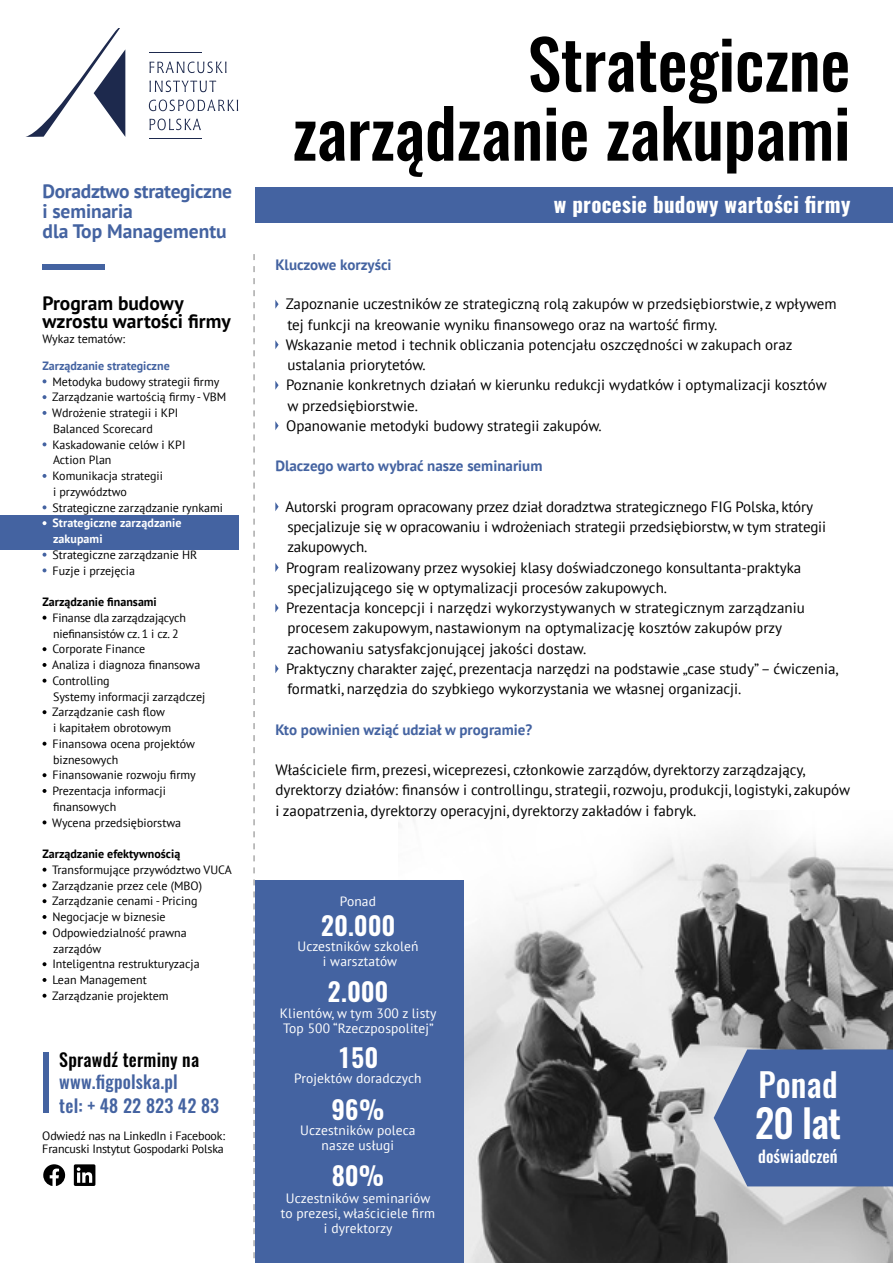
<style>
.page{position:relative;width:893px;height:1263px;background:#fff}
.page>*{position:absolute;margin:0;border:0;box-sizing:border-box;transform-origin:0 0}
.t1{font:500 67.5px/69px "Oswald";letter-spacing:-.005em;color:#000;text-align:right}
.t2{font:500 39px "Oswald";color:#fff}
.t3{font:500 33px "Oswald";letter-spacing:.01em;color:#fff}
.t4{font:600 25.5px/52.5px "Oswald";letter-spacing:.015em;color:#fff}
.t5{font:700 21px "Oswald";letter-spacing:.015em;color:#fff}
.t6{font:700 19.5px/20.2px "PT Sans";letter-spacing:-.005em;color:#4463a1}
.t7{font:700 19.5px/18px "PT Sans";color:#000}
.t8{font:500 18px/23.4px "Oswald";letter-spacing:.01em;color:#4463a1}
.t9{font:500 18px "Oswald";letter-spacing:.01em;color:#000}
.t10{font:500 16.5px "Oswald";color:#fff}
.t11{font:15px/20.2px "PT Sans";color:#000}
.t12{font:700 15px "PT Sans";color:#4463a1}
.t13{font:13.5px/15px "PT Sans";letter-spacing:.01em;color:#fff;text-align:center}
.t14{font:12px/15.8px "PT Sans";color:#000}
.t15{font:700 12px "PT Sans";color:#000}
.t16{font:700 12px/15.8px "PT Sans";letter-spacing:.005em;color:#fff}
.t17{font:700 12px "PT Sans";color:#4463a1}
</style>
<div class="page">
<img style="left:398px;top:810px;width:495px;height:453px">
<svg style="left:714px;top:1049px;width:179px;height:137px;background:#526ea6"></svg>
<div style="left:255px;top:187px;width:638px;height:35px;background:#4463a1"></div>
<div style="left:43px;top:264px;width:62px;height:6px;background:#4463a1"></div>
<div style="left:0;top:515px;width:238px;height:34px;background:#4463a1"></div>
<svg style="left:26px;top:29px;width:99px;height:108px"></svg>
<hr style="left:149px;top:138px;width:52px;height:1px;background:#1d294d">
<svg style="left:150px;top:62px;width:76px;height:11px"></svg>
<svg style="left:150px;top:81px;width:66px;height:11px"></svg>
<svg style="left:149px;top:100px;width:89px;height:11px"></svg>
<svg style="left:150px;top:119px;width:51px;height:11px"></svg>
<hr style="left:149px;top:53px;width:52px;height:1px;background:#1d294d">
<svg style="left:43px;top:379px;width:3px;height:4px"></svg>
<svg style="left:43px;top:395px;width:3px;height:4px"></svg>
<svg style="left:43px;top:411px;width:3px;height:4px"></svg>
<svg style="left:43px;top:442px;width:3px;height:4px"></svg>
<svg style="left:43px;top:474px;width:3px;height:4px"></svg>
<svg style="left:43px;top:505px;width:3px;height:4px"></svg>
<svg style="left:43px;top:521px;width:3px;height:4px"></svg>
<svg style="left:43px;top:553px;width:3px;height:4px"></svg>
<svg style="left:43px;top:568px;width:3px;height:4px"></svg>
<svg style="left:43px;top:616px;width:3px;height:4px"></svg>
<svg style="left:43px;top:647px;width:3px;height:4px"></svg>
<svg style="left:43px;top:663px;width:3px;height:4px"></svg>
<svg style="left:43px;top:679px;width:3px;height:4px"></svg>
<svg style="left:43px;top:710px;width:3px;height:4px"></svg>
<svg style="left:43px;top:742px;width:3px;height:4px"></svg>
<svg style="left:43px;top:773px;width:3px;height:4px"></svg>
<svg style="left:43px;top:789px;width:3px;height:4px"></svg>
<svg style="left:43px;top:820px;width:3px;height:4px"></svg>
<svg style="left:43px;top:868px;width:3px;height:4px"></svg>
<svg style="left:43px;top:883px;width:3px;height:4px"></svg>
<svg style="left:43px;top:899px;width:3px;height:4px"></svg>
<svg style="left:43px;top:915px;width:3px;height:4px"></svg>
<svg style="left:43px;top:931px;width:3px;height:4px"></svg>
<svg style="left:43px;top:962px;width:3px;height:4px"></svg>
<svg style="left:43px;top:978px;width:3px;height:4px"></svg>
<svg style="left:43px;top:994px;width:3px;height:4px"></svg>
<svg style="left:275px;top:300px;width:4px;height:9px"></svg>
<svg style="left:275px;top:340px;width:4px;height:9px"></svg>
<svg style="left:275px;top:381px;width:4px;height:9px"></svg>
<svg style="left:275px;top:421px;width:4px;height:9px"></svg>
<svg style="left:275px;top:502px;width:4px;height:9px"></svg>
<svg style="left:275px;top:563px;width:4px;height:9px"></svg>
<svg style="left:275px;top:603px;width:4px;height:9px"></svg>
<svg style="left:275px;top:664px;width:4px;height:9px"></svg>
<div style="left:44px;top:1052px;width:5px;height:61px;background:#4463a1"></div>
<svg style="left:43px;top:1164px;width:22px;height:22px"></svg>
<svg style="left:74px;top:1164px;width:21px;height:22px"></svg>
<svg style="left:253px;top:254px;width:2px;height:1005px"></svg>
<div style="left:255px;top:880px;width:208px;height:383px;background:#4463a1"></div>
<h3 class="t6" style="left:43px;top:181px;width:191px">Doradztwo strategiczne i seminaria<br>dla Top Managementu</h3>
<h3 class="t7" style="left:43px;top:294px;width:190px">Program budowy wzrostu wartości firmy</h3>
<p class="t14" style="left:43px;top:331px;width:84px">Wykaz tematów:</p>
<p class="t17" style="left:43px;top:358px;width:129px">Zarządzanie strategiczne</p>
<p class="t14" style="left:52px;top:373px;width:176px">Metodyka budowy strategii firmy<br>Zarządzanie wartością firmy - VBM<br>Wdrożenie strategii i KPI<br>Balanced Scorecard<br>Kaskadowanie celów i KPI<br>Action Plan<br>Komunikacja strategii<br>i przywództwo<br>Strategiczne zarządzanie rynkami</p>
<p class="t16" style="left:52px;top:515px;width:131px">Strategiczne zarządzanie zakupami</p>
<p class="t14" style="left:52px;top:546px;width:146px">Strategiczne zarządzanie HR<br>Fuzje i przejęcia</p>
<p class="t15" style="left:43px;top:594px;width:116px">Zarządzanie finansami</p>
<p class="t14" style="left:52px;top:609px;width:155px">Finanse dla zarządzających niefinansistów cz. 1 i cz. 2<br>Corporate Finance<br>Analiza i diagnoza finansowa<br>Controlling<br>Systemy informacji zarządczej<br>Zarządzanie cash flow<br>i kapitałem obrotowym<br>Finansowa ocena projektów biznesowych<br>Finansowanie rozwoju firmy<br>Prezentacja informacji finansowych<br>Wycena przedsiębiorstwa</p>
<p class="t15" style="left:43px;top:846px;width:139px">Zarządzanie efektywnością</p>
<p class="t14" style="left:52px;top:861px;width:181px">Transformujące przywództwo VUCA<br>Zarządzanie przez cele (MBO)<br>Zarządzanie cenami - Pricing<br>Negocjacje w biznesie<br>Odpowiedzialność prawna zarządów<br>Inteligentna restrukturyzacja<br>Lean Management<br>Zarządzanie projektem</p>
<p class="t9" style="left:59px;top:1047px;width:141px">Sprawdź terminy na</p>
<p class="t8" style="left:59px;top:1070px;width:161px">www.figpolska.pl<br>tel: + 48 22 823 42 83</p>
<p class="t14" style="left:42px;top:1128px;width:184px;line-height:13.5px">Odwiedź nas na LinkedIn i Facebook:<br>Francuski Instytut Gospodarki Polska</p>
<h1 class="t1" style="left:292px;top:31px;width:560px">Strategiczne zarządzanie zakupami</h1>
<h3 class="t5" style="left:554px;top:190px;width:298px">w procesie budowy wartości firmy</h3>
<p class="t12" style="left:275px;top:254px;width:118px">Kluczowe korzyści</p>
<p class="t11" style="left:286px;top:294px;width:552px">Zapoznanie uczestników ze strategiczną rolą zakupów w przedsiębiorstwie, z wpływem tej funkcji na kreowanie wyniku finansowego oraz na wartość firmy.<br>Wskazanie metod i technik obliczania potencjału oszczędności w zakupach oraz ustalania priorytetów.<br>Poznanie konkretnych działań w kierunku redukcji wydatków i optymalizacji kosztów w przedsiębiorstwie.<br>Opanowanie metodyki budowy strategii zakupów.</p>
<p class="t12" style="left:275px;top:456px;width:269px">Dlaczego warto wybrać nasze seminarium</p>
<p class="t11" style="left:286px;top:496px;width:554px">Autorski program opracowany przez dział doradztwa strategicznego FIG Polska, który specjalizuje się w opracowaniu i wdrożeniach strategii przedsiębiorstw, w tym strategii zakupowych.<br>Program realizowany przez wysokiej klasy doświadczonego konsultanta-praktyka specjalizującego się w optymalizacji procesów zakupowych.<br>Prezentacja koncepcji i narzędzi wykorzystywanych w strategicznym zarządzaniu procesem zakupowym, nastawionym na optymalizację kosztów zakupów przy zachowaniu satysfakcjonującej jakości dostaw.<br>Praktyczny charakter zajęć, prezentacja narzędzi na podstawie „case study” – ćwiczenia, formatki, narzędzia do szybkiego wykorzystania we własnej organizacji.</p>
<p class="t12" style="left:275px;top:719px;width:258px">Kto powinien wziąć udział w programie?</p>
<p class="t11" style="left:275px;top:759px;width:576px">Właściciele firm, prezesi, wiceprezesi, członkowie zarządów, dyrektorzy zarządzający, dyrektorzy działów: finansów i controllingu, strategii, rozwoju, produkcji, logistyki, zakupów i zaopatrzenia, dyrektorzy operacyjni, dyrektorzy zakładów i fabryk.</p>
<p class="t13" style="left:340px;top:894px;width:38px">Ponad</p>
<p class="t13" style="left:297px;top:939px;width:123px">Uczestników szkoleń i warsztatów</p>
<h3 class="t4" style="left:321px;top:900px;width:76px">20.000</h3>
<h3 class="t4" style="left:328px;top:966px;width:62px">2.000</h3>
<p class="t13" style="left:280px;top:1005px;width:158px;text-align:left">Klientów, w tym 300 z listy<br>Top 500 “Rzeczpospolitej”</p>
<h3 class="t4" style="left:332px;top:1032px;width:54px">150<br>96%</h3>
<p class="t13" style="left:294px;top:1071px;width:129px">Projektów doradczych</p>
<p class="t13" style="left:300px;top:1122px;width:117px">Uczestników poleca nasze usługi</p>
<h3 class="t4" style="left:332px;top:1150px;width:54px">80%</h3>
<p class="t13" style="left:281px;top:1190px;width:156px">Uczestników seminariów to prezesi, właściciele firm i dyrektorzy</p>
<h3 class="t3" style="left:758px;top:1062px;width:81px">Ponad</h3>
<h2 class="t2" style="left:755px;top:1095px;width:88px">20 lat</h2>
<p class="t10" style="left:758px;top:1144px;width:81px">doświadczeń</p>
</div>
